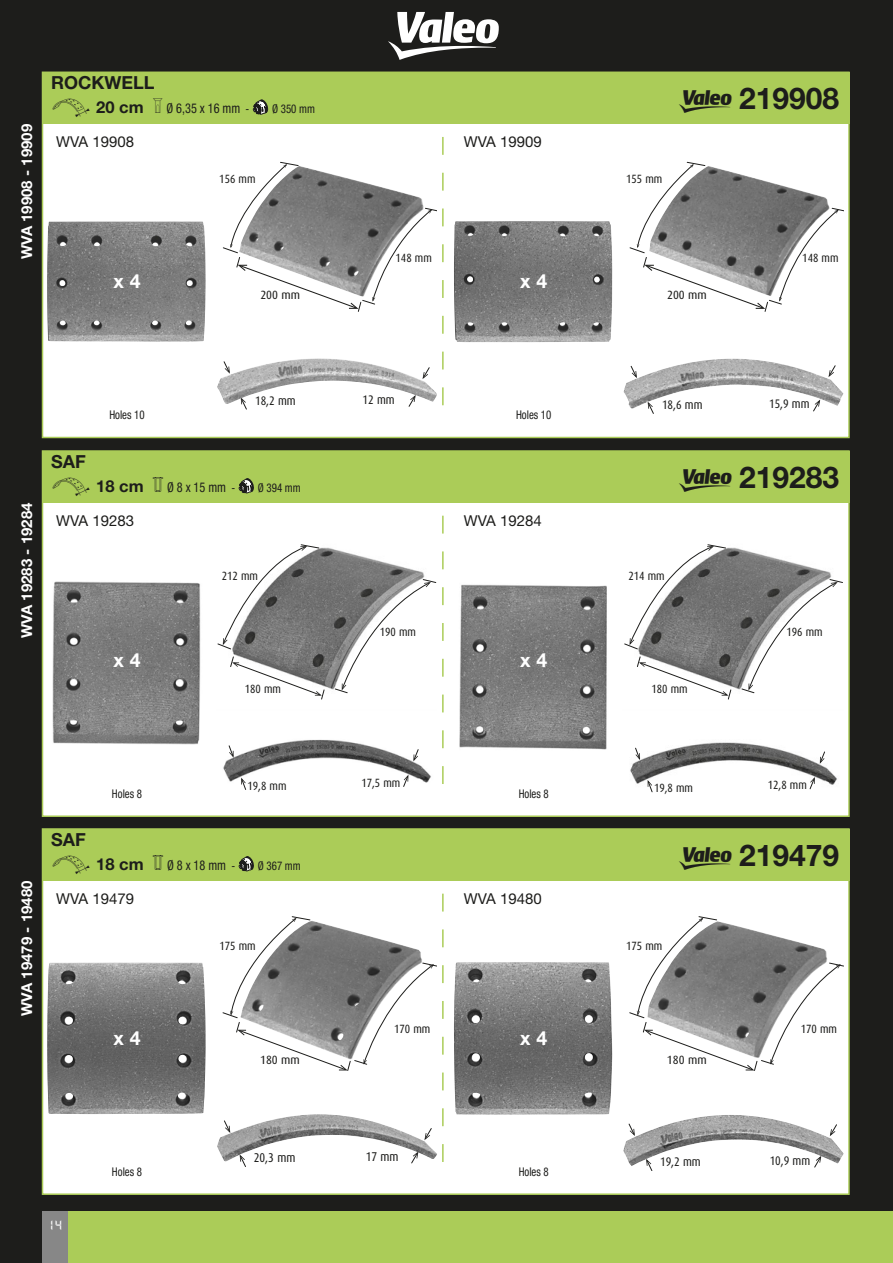
<style>
.page{position:relative;width:893px;height:1263px;background:#1d1d1b}
.page>*{position:absolute;margin:0;border:0;box-sizing:border-box;transform-origin:0 0}
.t1{font:60px "Embray PL";color:#fff}
.Ref{font:700 30px "Helvetica Neue LT Std";color:#1d1d1b}
.t2{font:700 19.5px "Helvetica Neue LT Std";color:#fff}
.Ref-2{font:700 18px "Helvetica Neue LT Std";color:#1d1d1b}
.WVA{font:15px "Helvetica Neue LT Std";color:#1d1d1b}
.WVA_Blanc{font:700 15px "Helvetica Neue LT Std";color:#fff}
.Ref-3{font:condensed 13.5px "Helvetica Neue LT Std";color:#1d1d1b;scale:.91 1}
.t3{font:500 13.5px "Quartz";color:#fff}
.t4{font:12.75px "Dax Condensed";color:#1d1d1b}
.t5{font:12.45px "Dax Condensed";color:#1d1d1b}
.t6{font:12px "Dax Condensed";color:#1d1d1b}
.CYL{font:condensed 12px "Helvetica Neue LT Std";color:#1d1d1b;scale:.91 1}
.t7{font:12px "Dax Condensed";color:#1d1d1b;scale:1.09 1}
.Ref-4{font:condensed 12px "Helvetica Neue LT Std";color:#1d1d1b;scale:.91 1}
.s1{font-size:16.5px}
.s2{font-style:italic;font-stretch:condensed}
.s3{font-family:"Freinage";font-stretch:normal;font-size:21px}
.s4{font-weight:700;font-stretch:normal;font-size:16.5px}
.s5{font-size:12px}
</style>
<div class="page">
<div style="left:68px;top:1211px;width:825px;height:52px;background:#abcc58"></div>
<div style="left:43px;top:1211px;width:25px;height:52px;background:#878787"></div>
<div style="left:42px;top:828px;width:808px;height:367px;background:#fff;border:2px solid #abcc58"></div>
<div style="left:43px;top:829px;width:807px;height:51px;background:#abcc58"></div>
<svg style="left:238px;top:856px;width:16px;height:15px"></svg>
<svg style="left:442px;top:894px;width:2px;height:268px"></svg>
<svg style="left:222px;top:916px;width:214px;height:155px"></svg>
<img style="left:240px;top:921px;width:182px;height:139px">
<img style="left:47px;top:962px;width:159px;height:152px">
<svg style="left:240px;top:1161px;width:6px;height:5px"></svg>
<img style="left:217px;top:1114px;width:220px;height:47px">
<img style="left:454px;top:962px;width:158px;height:152px">
<svg style="left:629px;top:916px;width:214px;height:155px"></svg>
<img style="left:647px;top:921px;width:180px;height:137px">
<img style="left:623px;top:1115px;width:221px;height:51px">
<div style="left:42px;top:450px;width:808px;height:367px;background:#fff;border:2px solid #abcc58"></div>
<div style="left:43px;top:451px;width:807px;height:51px;background:#abcc58"></div>
<svg style="left:238px;top:479px;width:16px;height:14px"></svg>
<svg style="left:442px;top:516px;width:2px;height:268px"></svg>
<img style="left:232px;top:547px;width:193px;height:143px">
<svg style="left:334px;top:579px;width:102px;height:115px"></svg>
<svg style="left:217px;top:544px;width:103px;height:106px"></svg>
<svg style="left:230px;top:656px;width:95px;height:44px"></svg>
<img style="left:52px;top:581px;width:149px;height:164px">
<img style="left:223px;top:739px;width:208px;height:44px">
<svg style="left:228px;top:745px;width:6px;height:13px"></svg>
<svg style="left:241px;top:777px;width:6px;height:13px"></svg>
<svg style="left:413px;top:749px;width:6px;height:12px"></svg>
<svg style="left:403px;top:775px;width:6px;height:12px"></svg>
<img style="left:459px;top:584px;width:148px;height:166px">
<img style="left:638px;top:547px;width:194px;height:143px">
<svg style="left:741px;top:579px;width:102px;height:115px"></svg>
<svg style="left:624px;top:544px;width:102px;height:106px"></svg>
<svg style="left:637px;top:656px;width:95px;height:44px"></svg>
<img style="left:630px;top:742px;width:207px;height:43px">
<svg style="left:635px;top:747px;width:5px;height:13px"></svg>
<svg style="left:647px;top:780px;width:6px;height:13px"></svg>
<svg style="left:820px;top:751px;width:5px;height:13px"></svg>
<svg style="left:809px;top:777px;width:6px;height:13px"></svg>
<div style="left:42px;top:72px;width:808px;height:366px;background:#fff;border:2px solid #abcc58"></div>
<div style="left:43px;top:72px;width:807px;height:51px;background:#abcc58"></div>
<svg style="left:252px;top:100px;width:17px;height:15px"></svg>
<svg style="left:442px;top:137px;width:2px;height:268px"></svg>
<svg style="left:222px;top:161px;width:214px;height:151px"></svg>
<img style="left:239px;top:166px;width:185px;height:131px">
<img style="left:47px;top:221px;width:159px;height:121px">
<img style="left:217px;top:358px;width:220px;height:46px">
<img style="left:454px;top:221px;width:158px;height:121px">
<svg style="left:629px;top:161px;width:214px;height:151px"></svg>
<img style="left:649px;top:166px;width:181px;height:130px">
<img style="left:623px;top:359px;width:221px;height:50px">
<p class="WVA_Blanc" style="left:18px;top:259px;width:137px;rotate:-90deg">WVA 19908 - 19909</p>
<p class="Ref-2" style="left:51px;top:72px;width:105px">ROCKWELL</p>
<p class="Ref-2" style="left:56px;top:74px;width:151px"><span class="s1">20 cm</span> 219908 <span class="s2">WVA</span></p>
<p class="Ref-3" style="left:51px;top:101px;width:219px"><span class="s3">|</span> <span class="s4">20 cm</span> <span class="s3">3</span> Ø 6,35 x 16 mm <span class="s5">-</span></p>
<p class="Ref-4" style="left:272px;top:102px;width:49px">Ø 350 mm</p>
<h1 class="t1" style="left:388px;top:4px;width:118px">v</h1>
<p class="WVA" style="left:56px;top:133px;width:79px">WVA 19908</p>
<p class="WVA" style="left:464px;top:133px;width:79px">WVA 19909</p>
<p class="t6" style="left:219px;top:172px;width:38px">156 mm</p>
<p class="t6" style="left:396px;top:251px;width:38px">148 mm</p>
<p class="t2" style="left:113px;top:269px;width:29px">x 4</p>
<p class="t2" style="left:520px;top:269px;width:29px">x 4</p>
<p class="t7" style="left:260px;top:289px;width:38px">200 mm</p>
<p class="WVA_Blanc" style="left:18px;top:638px;width:137px;rotate:-90deg">WVA 19283 - 19284</p>
<p class="t5" style="left:255px;top:393px;width:42px">18,2 mm</p>
<p class="t5" style="left:363px;top:393px;width:34px">12 mm</p>
<p class="CYL" style="left:109px;top:408px;width:40px">Holes 10</p>
<p class="CYL" style="left:516px;top:408px;width:40px">Holes 10</p>
<p class="Ref-2" style="left:51px;top:451px;width:36px">SAF</p>
<p class="Ref-3" style="left:51px;top:479px;width:204px"><span class="s3">|</span> <span class="s4">18 cm</span> <span class="s3">5</span> Ø 8 x 15 mm <span class="s5">-</span></p>
<p class="Ref-4" style="left:258px;top:481px;width:49px">Ø 394 mm</p>
<p class="WVA" style="left:56px;top:512px;width:79px">WVA 19283</p>
<p class="WVA" style="left:464px;top:512px;width:79px">WVA 19284</p>
<p class="t6" style="left:222px;top:569px;width:38px">212 mm</p>
<p class="t6" style="left:380px;top:626px;width:38px">190 mm</p>
<p class="t2" style="left:113px;top:648px;width:29px">x 4</p>
<p class="t2" style="left:520px;top:648px;width:29px">x 4</p>
<p class="t6" style="left:245px;top:682px;width:38px">180 mm</p>
<p class="WVA_Blanc" style="left:18px;top:1016px;width:137px;rotate:-90deg">WVA 19479 - 19480</p>
<p class="t6" style="left:248px;top:779px;width:40px">19,8 mm</p>
<p class="t6" style="left:361px;top:776px;width:40px">17,5 mm</p>
<p class="CYL" style="left:112px;top:786px;width:35px">Holes 8</p>
<p class="CYL" style="left:519px;top:786px;width:35px">Holes 8</p>
<p class="Ref-2" style="left:51px;top:828px;width:36px">SAF</p>
<p class="Ref-3" style="left:51px;top:857px;width:204px"><span class="s3">|</span> <span class="s4">18 cm</span> <span class="s3">5</span> Ø 8 x 18 mm <span class="s5">-</span></p>
<p class="Ref-4" style="left:258px;top:859px;width:49px">Ø 367 mm</p>
<p class="WVA" style="left:56px;top:889px;width:79px">WVA 19479</p>
<p class="WVA" style="left:464px;top:889px;width:79px">WVA 19480</p>
<p class="t6" style="left:219px;top:939px;width:38px">175 mm</p>
<p class="t6" style="left:394px;top:1022px;width:38px">170 mm</p>
<p class="t2" style="left:113px;top:1026px;width:29px">x 4</p>
<p class="t2" style="left:520px;top:1026px;width:29px">x 4</p>
<p class="t7" style="left:260px;top:1053px;width:38px">180 mm</p>
<p class="t3" style="left:49px;top:1216px;width:15px">14</p>
<p class="t4" style="left:254px;top:1150px;width:43px">20,3 mm</p>
<p class="t4" style="left:366px;top:1149px;width:34px">17 mm</p>
<p class="CYL" style="left:112px;top:1164px;width:35px">Holes 8</p>
<p class="CYL" style="left:519px;top:1164px;width:35px">Holes 8</p>
<p class="Ref" style="left:679px;top:80px;width:161px"><sub>O</sub> 219908</p>
<p class="t6" style="left:626px;top:172px;width:38px">155 mm</p>
<p class="t6" style="left:802px;top:251px;width:38px">148 mm</p>
<p class="t7" style="left:667px;top:289px;width:38px">200 mm</p>
<p class="t5" style="left:662px;top:398px;width:42px">18,6 mm</p>
<p class="t5" style="left:769px;top:397px;width:42px">15,9 mm</p>
<p class="Ref" style="left:679px;top:458px;width:161px"><sub>O</sub> 219283</p>
<p class="t6" style="left:628px;top:569px;width:38px">214 mm</p>
<p class="t6" style="left:786px;top:626px;width:38px">196 mm</p>
<p class="t6" style="left:651px;top:682px;width:38px">180 mm</p>
<p class="t6" style="left:654px;top:781px;width:40px">19,8 mm</p>
<p class="t6" style="left:768px;top:778px;width:40px">12,8 mm</p>
<p class="Ref" style="left:679px;top:836px;width:161px"><sub>O</sub> 219479</p>
<p class="t6" style="left:626px;top:939px;width:38px">175 mm</p>
<p class="t6" style="left:801px;top:1022px;width:38px">170 mm</p>
<p class="t7" style="left:667px;top:1053px;width:38px">180 mm</p>
<p class="t5" style="left:660px;top:1155px;width:42px">19,2 mm</p>
<p class="t5" style="left:770px;top:1154px;width:42px">10,9 mm</p>
</div>
